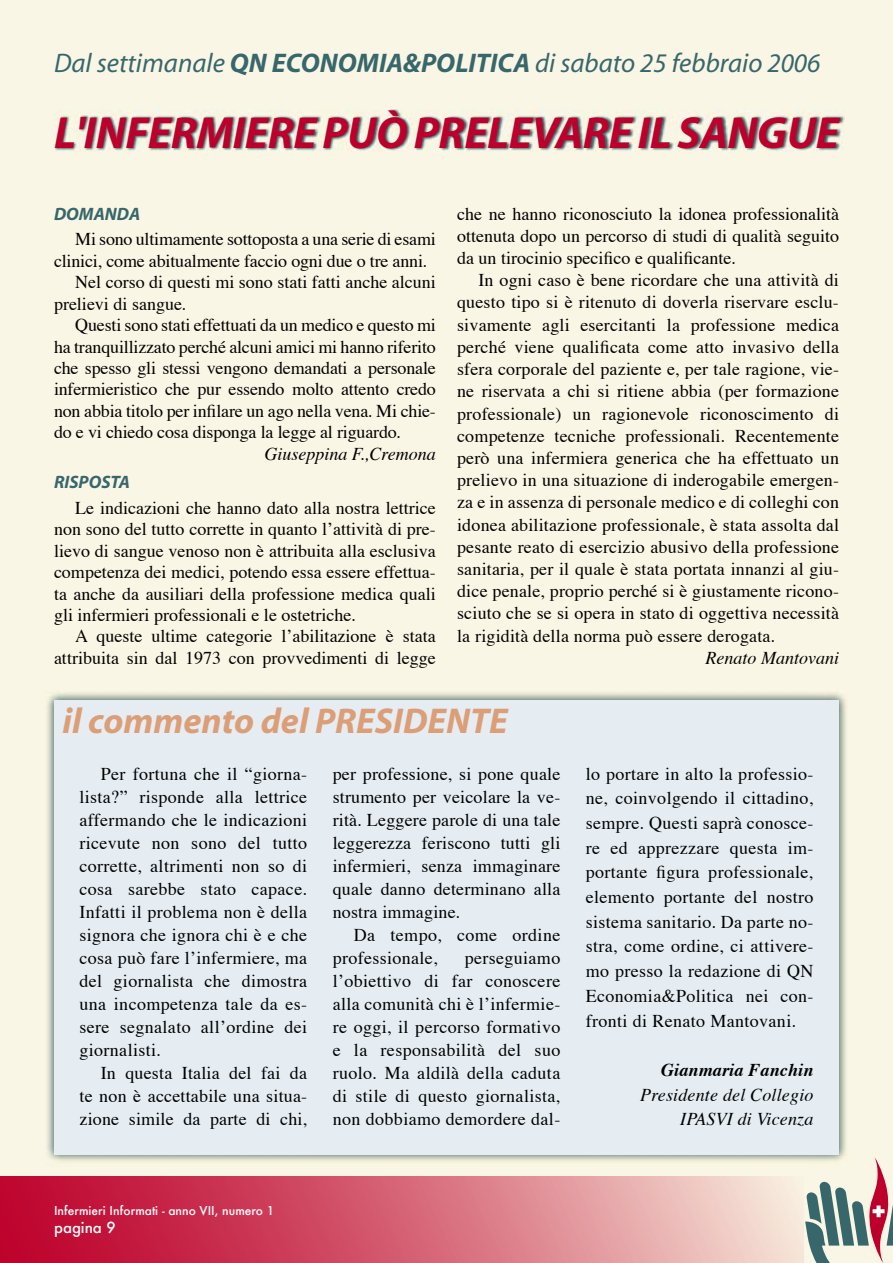
<style>
.page{position:relative;width:893px;height:1263px;background:#faf6e5}
.page>*{position:absolute;margin:0;border:0;box-sizing:border-box;transform-origin:0 0}
.t1{font:italic 700 45px "Myriad";letter-spacing:-.01em;color:#bd002b}
.t2{font:italic 700 36px "Myriad";color:#dc9e77}
.t3{font:italic 27px "Myriad";color:#38676b}
.t4{font:18px/23.1px "Times";color:#000;text-align:justify}
.t5{font:italic 18px/24.6px "Times";color:#000;text-align:right}
.t6{font:18px/23.1px "Times";letter-spacing:.02em;color:#000}
.t7{font:italic 700 18px "Times";letter-spacing:.01em;color:#000}
.t8{font:italic 700 18px "Myriad";color:#38676b}
.t9{font:500 15px "Futura";color:#fff}
.t10{font:500 12px "Futura";color:#fff}
.s1{font-weight:700}
</style>
<div class="page">
<div style="left:0;top:1176px;width:804px;height:87px;background:linear-gradient(to right,#ba0021,#f4dfd4)"></div>
<svg style="left:805px;top:1157px;width:88px;height:106px;background:#b8b1ad"></svg>
<img style="left:44px;top:690px;width:806px;height:476px">
<div style="left:54px;top:700px;width:785px;height:455px;background:#e5edf3"></div>
<img style="left:54px;top:109px;width:790px;height:42px">
<h3 class="t3" style="left:54px;top:50px;width:768px">Dal settimanale <span class="s1">QN ECONOMIA&amp;POLITICA</span> di sabato 25 febbraio 2006</h3>
<h1 class="t1" style="left:54px;top:109px;width:786px">L'INFERMIERE PUÒ PRELEVARE IL SANGUE</h1>
<p class="t8" style="left:54px;top:204px;width:88px">DOMANDA</p>
<p class="t4" style="left:75px;top:226px;width:362px">Mi sono ultimamente sottoposta a una serie di esami</p>
<p class="t4" style="left:54px;top:248px;width:375px">clinici, come abitualmente faccio ogni due o tre anni.</p>
<p class="t4" style="left:75px;top:269px;width:362px">Nel corso di questi mi sono stati fatti anche alcuni</p>
<p class="t4" style="left:54px;top:291px;width:134px">prelievi di sangue.</p>
<p class="t4" style="left:75px;top:312px;width:362px">Questi sono stati effettuati da un medico e questo mi</p>
<p class="t4" style="left:54px;top:333px;width:383px">ha tranquillizzato perché alcuni amici mi hanno riferito</p>
<p class="t4" style="left:54px;top:355px;width:383px">che spesso gli stessi vengono demandati a personale</p>
<p class="t4" style="left:54px;top:376px;width:383px">infermieristico che pur essendo molto attento credo</p>
<p class="t4" style="left:54px;top:398px;width:383px">non abbia titolo per infilare un ago nella vena. Mi chie-</p>
<p class="t4" style="left:54px;top:419px;width:349px">do e vi chiedo cosa disponga la legge al riguardo.</p>
<p class="t5" style="left:264px;top:440px;width:173px">Giuseppina F.,Cremona</p>
<p class="t8" style="left:54px;top:473px;width:77px">RISPOSTA</p>
<p class="t4" style="left:54px;top:496px;width:383px;line-height:21.5px;text-indent:21px">Le indicazioni che hanno dato alla nostra lettrice non sono del tutto corrette in quanto l’attività di pre&shy;lievo di sangue venoso non è attribuita alla esclusiva competenza dei medici, potendo essa essere effettua&shy;ta anche da ausiliari della professione medica quali gli infermieri professionali e le ostetriche.</p>
<p class="t4" style="left:54px;top:624px;width:383px;line-height:21.5px;text-align:right">A queste ultime categorie l’abilitazione è stata attribuita sin dal 1973 con provvedimenti di legge</p>
<p class="t4" style="left:457px;top:201px;width:383px;line-height:22.2px">che ne hanno riconosciuto la idonea professionalità ottenuta dopo un percorso di studi di qualità seguito da un tirocinio specifico e qualificante.</p>
<p class="t4" style="left:457px;top:268px;width:383px;line-height:22.2px;text-indent:21px">In ogni caso è bene ricordare che una attività di questo tipo si è ritenuto di doverla riservare esclu&shy;sivamente agli esercitanti la professione medica perché viene qualificata come atto invasivo della sfera corporale del paziente e, per tale ragione, vie&shy;ne riservata a chi si ritiene abbia (per formazione professionale) un ragionevole riconoscimento di competenze tecniche professionali. Recentemente però una infermiera generica che ha effettuato un prelievo in una situazione di inderogabile emergen&shy;za e in assenza di personale medico e di colleghi con idonea abilitazione professionale, è stata assolta dal pesante reato di esercizio abusivo della professione sanitaria, per il quale è stata portata innanzi al giu&shy;dice penale, proprio perché si è giustamente ricono&shy;sciuto che se si opera in stato di oggettiva necessità la rigidità della norma può essere derogata.</p>
<p class="t5" style="left:705px;top:644px;width:135px">Renato Mantovani</p>
<h2 class="t2" style="left:63px;top:702px;width:447px">il commento del PRESIDENTE</h2>
<p class="t4" style="left:80px;top:761px;width:229px;text-indent:21px">Per fortuna che il “giorna&shy;lista?” risponde alla lettrice affermando che le indicazioni ricevute non sono del tutto corrette, altrimenti non so di cosa sarebbe stato capace.<br>Infatti il problema non è della signora che ignora chi è e che cosa può fare l’infermiere, ma del giornalista che dimostra una incompetenza tale da es&shy;sere segnalato all’ordine dei giornalisti.</p>
<p class="t4" style="left:80px;top:1060px;width:229px;text-indent:21px">In questa Italia del fai da te non è accettabile una situa&shy;zione simile da parte di chi,</p>
<p class="t4" style="left:333px;top:761px;width:229px">per professione, si pone quale strumento per veicolare la ve&shy;rità. Leggere parole di una tale leggerezza feriscono tutti gli infermieri, senza immaginare quale danno determinano alla nostra immagine.</p>
<p class="t6" style="left:333px;top:922px;width:229px;text-indent:21px">Da tempo, come ordine professionale,</p>
<p class="t4" style="left:333px;top:945px;width:229px;text-indent:132px">perseguiamo l’obiettivo di far conoscere alla comunità chi è l’infermie&shy;re oggi, il percorso formativo e la responsabilità del suo ruolo. Ma aldilà della caduta di stile di questo giornalista, non dobbiamo demordere dal-</p>
<p class="t4" style="left:586px;top:760px;width:229px;line-height:24.6px">lo portare in alto la professio&shy;ne, coinvolgendo il cittadino, sempre. Questi saprà conosce&shy;re ed apprezzare questa im&shy;portante figura professionale, elemento portante del nostro sistema sanitario. Da parte no&shy;stra, come ordine, ci attivere&shy;mo presso la redazione di QN Economia&amp;Politica nei con&shy;fronti di Renato Mantovani.</p>
<p class="t7" style="left:661px;top:1053px;width:154px">Gianmaria Fanchin</p>
<p class="t5" style="left:640px;top:1081px;width:175px">Presidente del Collegio<br>IPASVI di Vicenza</p>
<p class="t10" style="left:54px;top:1202px;width:222px">Infermieri Informati - anno VII, numero 1</p>
<p class="t9" style="left:54px;top:1217px;width:63px">pagina 9</p>
</div>
